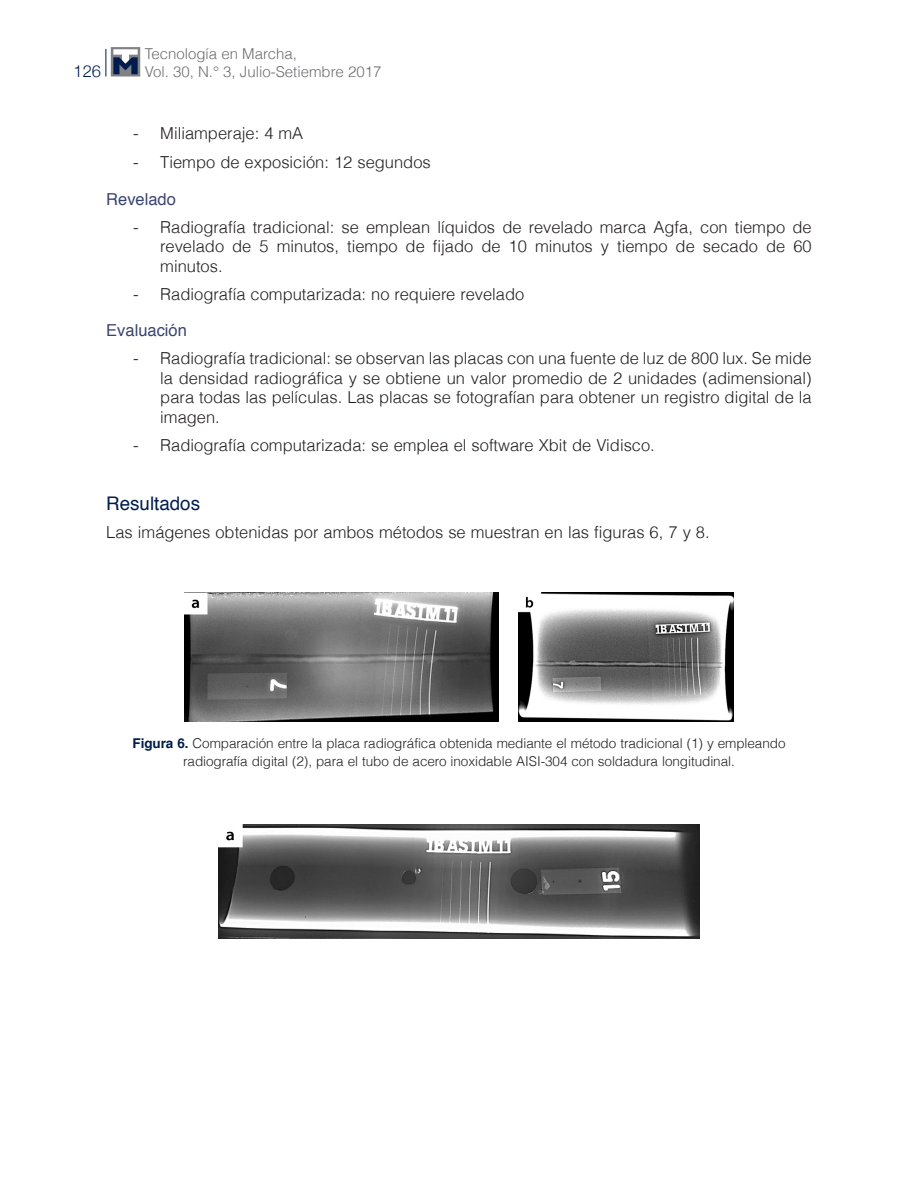
<style>
.page{position:relative;width:918px;height:1188px;background:#fff}
.page>*{position:absolute;margin:0;border:0;box-sizing:border-box;transform-origin:0 0}
._7subtitulo{font:18.75px "Helvetica";color:#001c4e}
._10Escalonado{font:300 16.5px/19.5px "Helvetica";color:#231f20;text-align:justify}
._6texto{font:300 16.5px "Helvetica";color:#231f20}
._8subtitulo2{font:16.5px "Helvetica";color:#3a436f}
.t1{font:300 16.5px "Helvetica Neue";color:#001c4e}
.t2{font:300 15px "Helvetica";color:#6c6d70}
._9tituloscuadrossin{font:300 13.5px/18px "Helvetica";letter-spacing:-.005em;color:#231f20;text-align:center}
.s1{font-weight:700;color:#001c4e}
</style>
<div class="page">
<svg style="left:106px;top:49px;width:1px;height:28px"></svg>
<div style="left:111px;top:47px;width:29px;height:30px;background:#808285"></div>
<svg style="left:113px;top:49px;width:25px;height:25px"></svg>
<img style="left:185px;top:592px;width:313px;height:129px">
<img style="left:519px;top:592px;width:214px;height:129px">
<img style="left:219px;top:825px;width:480px;height:113px">
<p class="t2" style="left:145px;top:41px;width:154px">Tecnología en Marcha,</p>
<p class="t1" style="left:74px;top:57px;width:29px">126</p>
<p class="t2" style="left:145px;top:59px;width:238px">Vol. 30, N.° 3, Julio-Setiembre 2017</p>
<p class="_10Escalonado" style="left:133px;top:123px;width:172px">- Miliamperaje: 4 mA</p>
<p class="_10Escalonado" style="left:133px;top:151px;width:299px">- Tiempo de exposición: 12 segundos</p>
<p class="_8subtitulo2" style="left:106px;top:186px;width:71px">Revelado</p>
<p class="_10Escalonado" style="left:160px;top:216px;width:653px;text-indent:-27px">- Radiografía tradicional: se emplean líquidos de revelado marca Agfa, con tiempo de revelado de 5 minutos, tiempo de fijado de 10 minutos y tiempo de secado de 60 minutos.</p>
<p class="_10Escalonado" style="left:133px;top:283px;width:393px">- Radiografía computarizada: no requiere revelado</p>
<p class="_8subtitulo2" style="left:106px;top:318px;width:82px">Evaluación</p>
<p class="_10Escalonado" style="left:160px;top:348px;width:653px;text-indent:-27px">- Radiografía tradicional: se observan las placas con una fuente de luz de 800 lux. Se mide la densidad radiográfica y se obtiene un valor promedio de 2 unidades (adimensional) para todas las películas. Las placas se fotografían para obtener un registro digital de la imagen.</p>
<p class="_10Escalonado" style="left:133px;top:434px;width:523px">- Radiografía computarizada: se emplea el software Xbit de Vidisco.</p>
<p class="_7subtitulo" style="left:106px;top:489px;width:95px">Resultados</p>
<p class="_6texto" style="left:106px;top:519px;width:605px">Las imágenes obtenidas por ambos métodos se muestran en las figuras 6, 7 y 8.</p>
<p class="_9tituloscuadrossin" style="left:133px;top:734px;width:654px"><span class="s1">Figura 6.</span> Comparación entre la placa radiográfica obtenida mediante el método tradicional (1) y empleando radiografía digital (2), para el tubo de acero inoxidable AISI-304 con soldadura longitudinal.</p>
</div>
